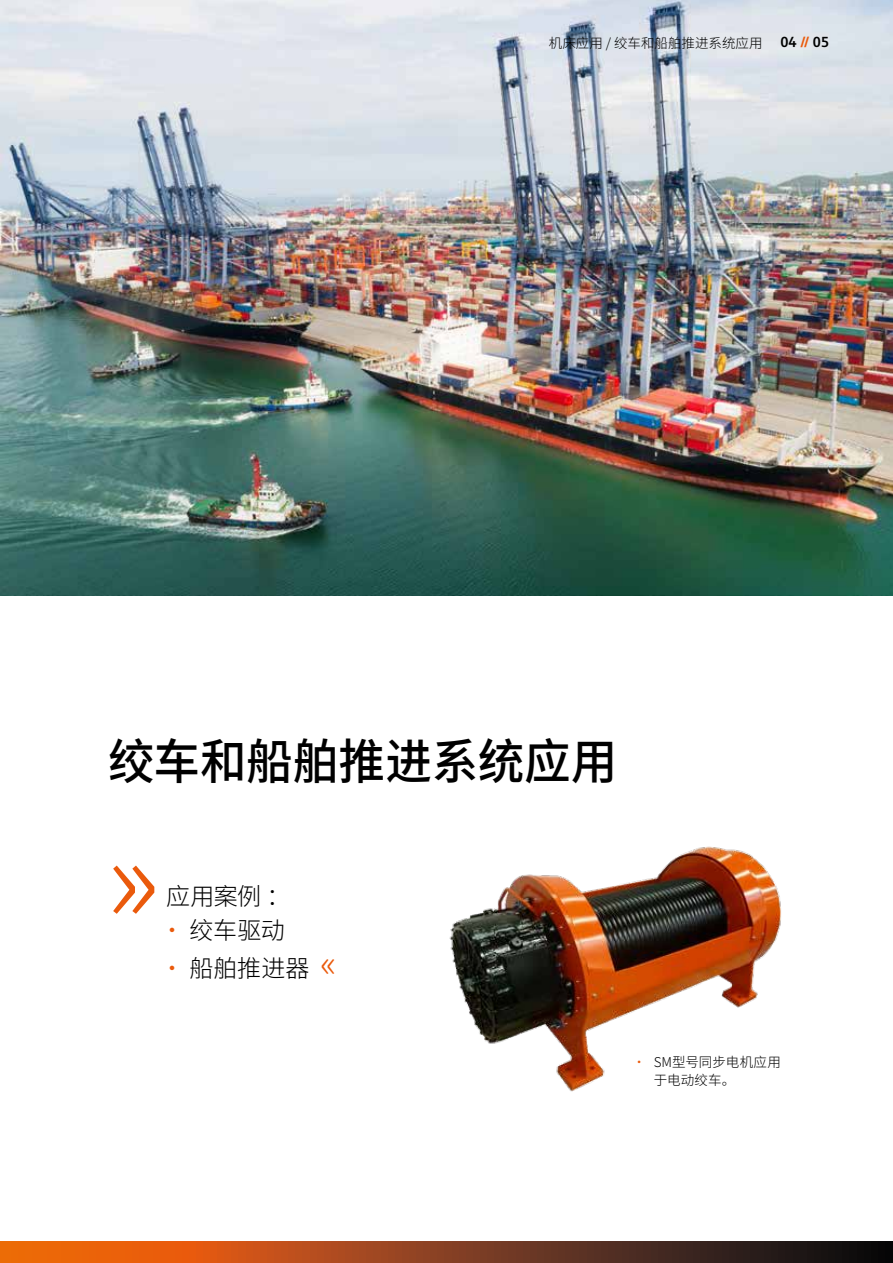
<style>
.page{position:relative;width:893px;height:1263px;background:#fff}
.page>*{position:absolute;margin:0;border:0;box-sizing:border-box;transform-origin:0 0}
.t1{font:100 120px "Noto Sans CJ Ksc";color:#ea5a0c}
.t2{font:100 48px "Noto Sans CJ Ksc";letter-spacing:.005em;color:#000;scale:.96 1}
.t3{font:100 24px "Noto Sans CJ Ksc";letter-spacing:-.005em;color:#000}
.t4{font:100 13.5px/18px "Noto Sans CJ Ksc";color:#000}
.s1{font-family:"FS Matthew";font-weight:500;font-size:15px}
.s2{font-family:"FS Matthew";font-weight:500;font-size:15px;color:#ea5a0c}
.s3{color:#ea5a0c}
.s4{font-size:37.5px;color:#ea5a0c}
</style>
<div class="page">
<img style="left:0;top:0;width:893px;height:595px">
<img style="left:449px;top:846px;width:332px;height:246px">
<svg style="left:0;top:1242px;width:893px;height:21px;background:#873e18"></svg>
<p class="t4" style="left:549px;top:34px;width:282px">机床应用 / 绞车和船舶推进系统应用 <span class="s1">04</span> <span class="s2">//</span> <span class="s1">05</span></p>
<h2 class="t2" style="left:108px;top:734px;width:532px">绞车和船舶推进系统应用</h2>
<h1 class="t1" style="left:106px;top:811px;width:55px">»</h1>
<h3 class="t3" style="left:166px;top:883px;width:126px">应用案例：</h3>
<h3 class="t3" style="left:160px;top:917px;width:126px"><span class="s3">•</span> 绞车驱动</h3>
<h3 class="t3" style="left:160px;top:954px;width:178px"><span class="s3">•</span> 船舶推进器 <span class="s4">«</span></h3>
<p class="t4" style="left:654px;top:1053px;width:129px;text-indent:-21px"><span class="s3">•</span> SM型号同步电机应用于电动绞车。</p>
</div>
